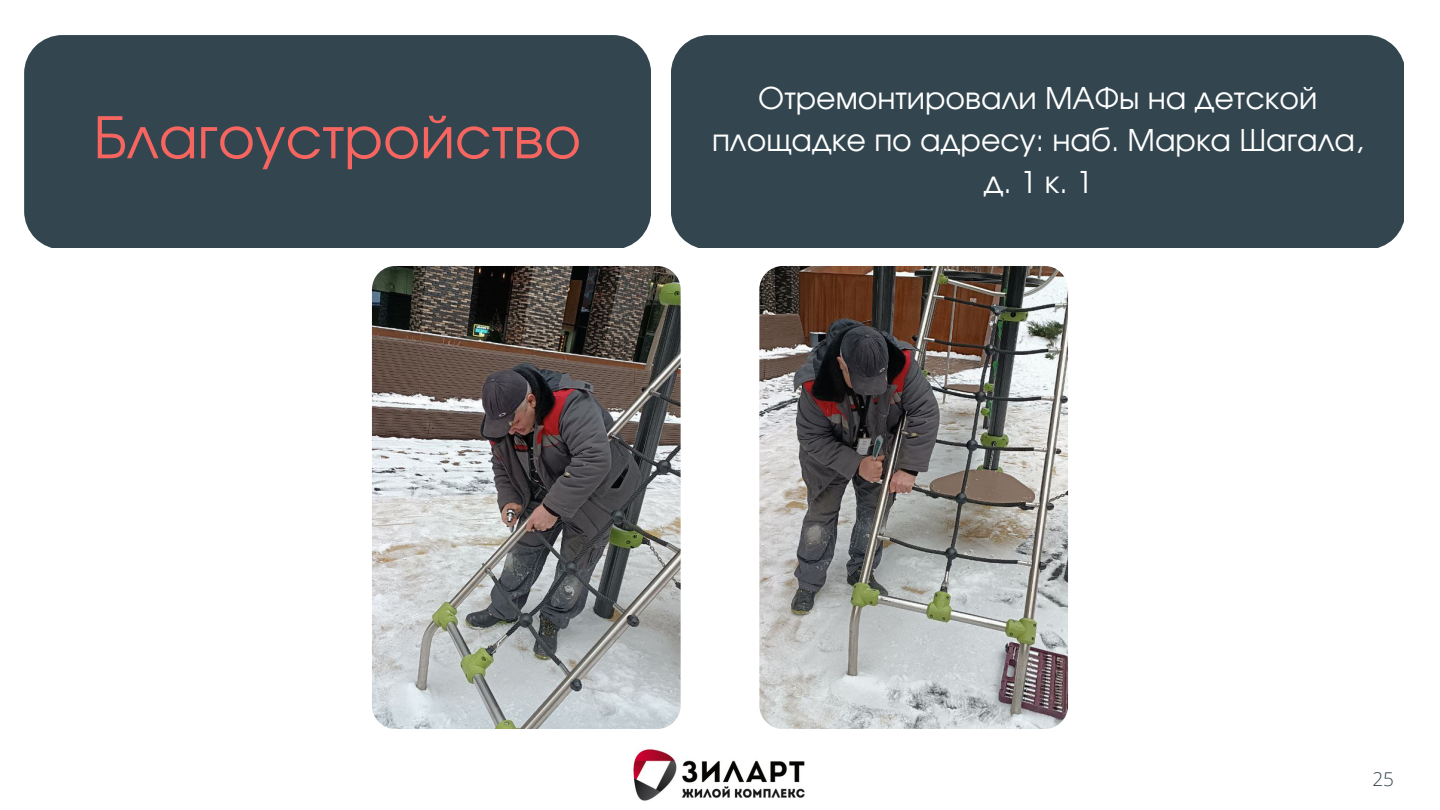
<style>
.page{position:relative;width:1440px;height:810px;background:#fff}
.page>*{position:absolute;margin:0;border:0;box-sizing:border-box;transform-origin:0 0}
.t1{font:57px "Evolventa";color:#f6655f}
.t2{font:30px/42px "Evolventa";color:#fff;text-align:center}
.t3{font:300 19px "Open Sans";color:#33464f}
</style>
<div class="page">
<div style="left:671px;top:35px;width:733px;height:213px;background:#33464f"></div>
<div style="left:24px;top:35px;width:627px;height:213px;background:#33464f"></div>
<img style="left:633px;top:749px;width:172px;height:52px">
<img style="left:372px;top:266px;width:309px;height:463px;border-radius:23px">
<img style="left:759px;top:266px;width:309px;height:463px;border-radius:23px">
<h1 class="t1" style="left:93px;top:113px;width:489px">Благоустройство</h1>
<p class="t2" style="left:712px;top:79px;width:653px">Отремонтировали МАФы на детской площадке по адресу: наб. Марка Шагала, д. 1 к. 1</p>
<p class="t3" style="left:1372px;top:765px;width:23px">25</p>
</div>
